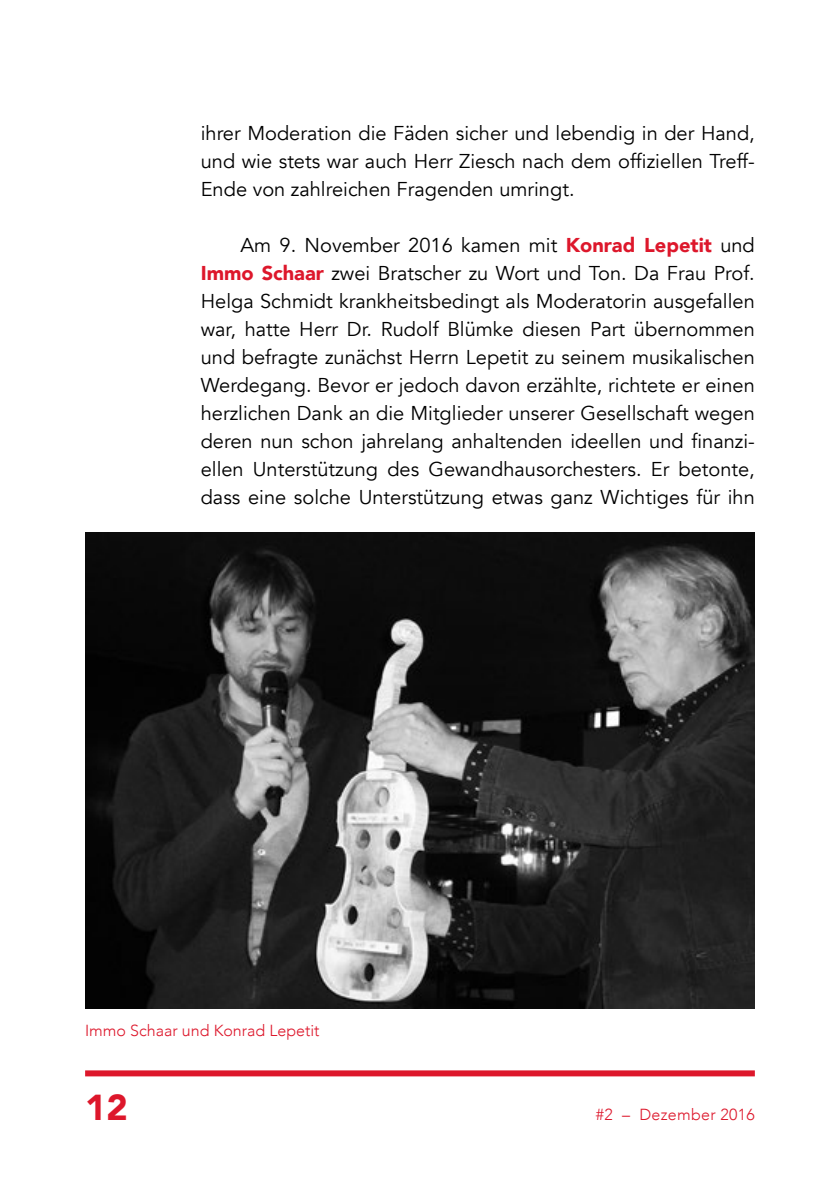
<style>
.page{position:relative;width:840px;height:1191px;background:#fff}
.page>*{position:absolute;margin:0;border:0;box-sizing:border-box;transform-origin:0 0}
.t1{font:900 36px "Avenir";color:#dd172b}
.t2{font:20px/28px "Avenir";color:#000;text-align:justify}
.t3{font:300 16px "Avenir";color:#dd172b}
.t4{font:300 16px "Avenir";letter-spacing:.02em;color:#dd172b}
.s1{font-weight:900;color:#dd172b}
</style>
<div class="page">
<div style="left:85px;top:1070px;width:669px;height:6px;background:#dd172b"></div>
<img style="left:85px;top:532px;width:669px;height:476px">
<p class="t2" style="left:201px;top:119px;width:555px">ihrer Moderation die Fäden sicher und lebendig in der Hand, und wie stets war auch Herr Ziesch nach dem offiziellen Treff-Ende von zahlreichen Fragenden umringt.</p>
<p class="t2" style="left:201px;top:231px;width:555px;text-indent:40px">Am 9. November 2016 kamen mit <span class="s1">Konrad Lepetit</span> und <span class="s1">Immo Schaar</span> zwei Bratscher zu Wort und Ton. Da Frau Prof.<br>Helga Schmidt krankheitsbedingt als Moderatorin ausgefallen war, hatte Herr Dr. Rudolf Blümke diesen Part übernommen und befragte zunächst Herrn Lepetit zu seinem musikalischen Werdegang. Bevor er jedoch davon erzählte, richtete er einen herzlichen Dank an die Mitglieder unserer Gesellschaft wegen deren nun schon jahrelang anhaltenden ideellen und finanzi&shy;ellen Unterstützung des Gewandhausorchesters. Er betonte, dass eine solche Unterstützung etwas ganz Wichtiges für ihn</p>
<p class="t3" style="left:85px;top:1021px;width:236px">Immo Schaar und Konrad Lepetit</p>
<h1 class="t1" style="left:85px;top:1077px;width:44px">12</h1>
<p class="t4" style="left:595px;top:1105px;width:160px">#2 – Dezember 2016</p>
</div>
